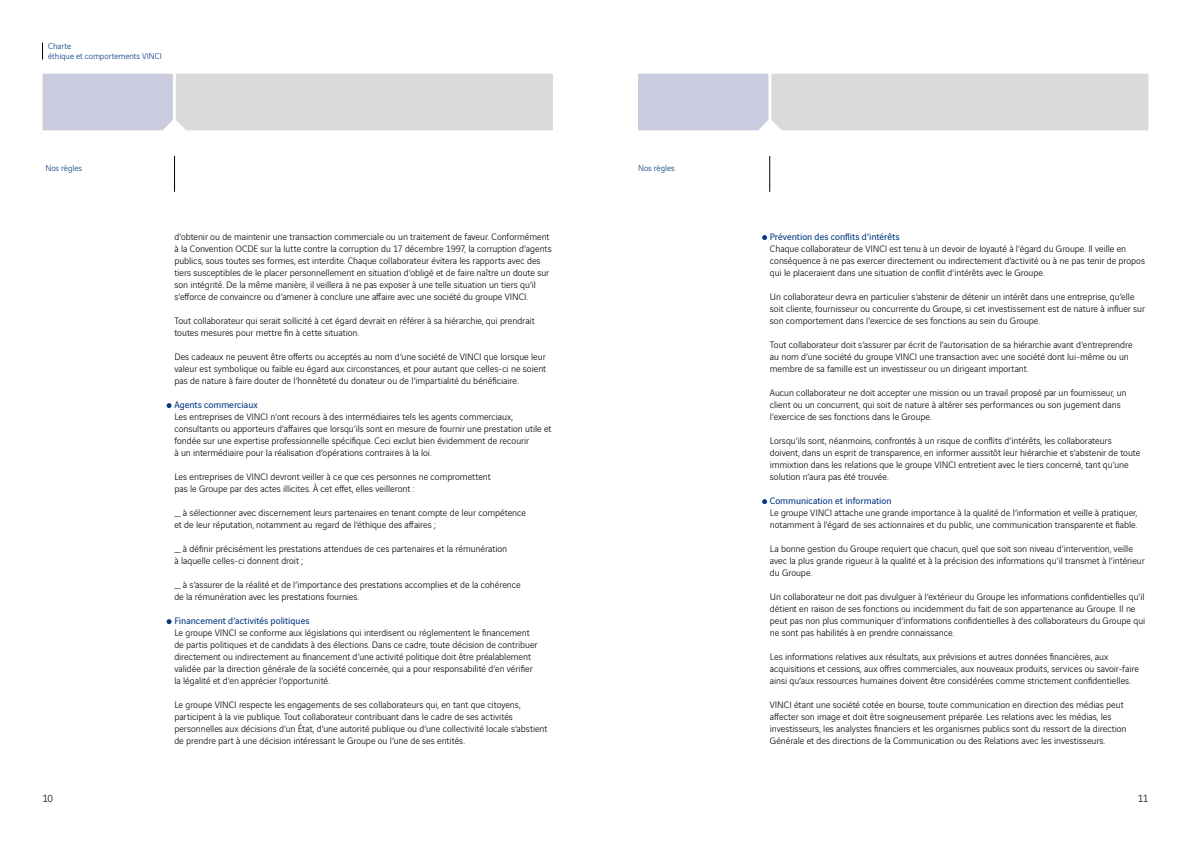
<style>
.page{position:relative;width:1191px;height:842px;background:#fff}
.page>*{position:absolute;margin:0;border:0;box-sizing:border-box;transform-origin:0 0}
.t1{font:300 11px "Vinci Sans";color:#000}
.t2{font:300 10px/12px "Vinci Sans";letter-spacing:-.005em;color:#000}
.t3{font:10px "Vinci Sans";color:#003882}
.t4{font:300 9px/10px "Vinci Sans";letter-spacing:-.005em;color:#003882}
</style>
<div class="page">
<svg style="left:638px;top:74px;width:510px;height:56px;background:#d6d6dc"></svg>
<svg style="left:43px;top:74px;width:510px;height:56px;background:#d6d6dc"></svg>
<hr style="left:769px;top:156px;width:1px;height:36px;background:#000">
<hr style="left:174px;top:156px;width:1px;height:36px;background:#000">
<svg style="left:42px;top:43px;width:1px;height:17px"></svg>
<svg style="left:167px;top:403px;width:4px;height:5px"></svg>
<svg style="left:167px;top:619px;width:4px;height:5px"></svg>
<svg style="left:762px;top:235px;width:5px;height:5px"></svg>
<svg style="left:762px;top:499px;width:5px;height:5px"></svg>
<p class="t4" style="left:48px;top:41px;width:115px">Charte<br>éthique et comportements VINCI</p>
<p class="t4" style="left:45px;top:163px;width:38px">Nos règles</p>
<p class="t4" style="left:638px;top:163px;width:38px">Nos règles</p>
<p class="t2" style="left:174px;top:230px;width:379px">d’obtenir ou de maintenir une transaction commerciale ou un traitement de faveur. Conformément à la Convention OCDE sur la lutte contre la corruption du 17 décembre 1997, la corruption d’agents publics, sous toutes ses formes, est interdite. Chaque collaborateur évitera les rapports avec des tiers susceptibles de le placer personnellement en situation d’obligé et de faire naître un doute sur son intégrité. De la même manière, il veillera à ne pas exposer à une telle situation un tiers qu’il s’efforce de convaincre ou d’amener à conclure une affaire avec une société du groupe VINCI.</p>
<p class="t2" style="left:174px;top:314px;width:362px">Tout collaborateur qui serait sollicité à cet égard devrait en référer à sa hiérarchie, qui prendrait toutes mesures pour mettre fin à cette situation.</p>
<p class="t2" style="left:174px;top:350px;width:373px;text-align:justify">Des cadeaux ne peuvent être offerts ou acceptés au nom d’une société de VINCI que lorsque leur valeur est symbolique ou faible eu égard aux circonstances, et pour autant que celles-ci ne soient pas de nature à faire douter de l’honnêteté du donateur ou de l’impartialité du bénéficiaire.</p>
<p class="t3" style="left:174px;top:397px;width:85px">Agents commerciaux</p>
<p class="t2" style="left:174px;top:410px;width:379px">Les entreprises de VINCI n’ont recours à des intermédiaires tels les agents commerciaux, consultants ou apporteurs d’affaires que lorsqu’ils sont en mesure de fournir une prestation utile et fondée sur une expertise professionnelle spécifique. Ceci exclut bien évidemment de recourir<br>à un intermédiaire pour la réalisation d’opérations contraires à la loi.</p>
<p class="t2" style="left:174px;top:470px;width:318px">Les entreprises de VINCI devront veiller à ce que ces personnes ne compromettent pas le Groupe par des actes illicites. À cet effet, elles veilleront :</p>
<p class="t2" style="left:174px;top:506px;width:353px">_ à sélectionner avec discernement leurs partenaires en tenant compte de leur compétence et de leur réputation, notamment au regard de l’éthique des affaires ;</p>
<p class="t2" style="left:174px;top:542px;width:334px">_ à définir précisément les prestations attendues de ces partenaires et la rémunération à laquelle celles-ci donnent droit ;</p>
<p class="t2" style="left:174px;top:578px;width:348px">_ à s’assurer de la réalité et de l’importance des prestations accomplies et de la cohérence de la rémunération avec les prestations fournies.</p>
<p class="t3" style="left:174px;top:613px;width:137px">Financement d’activités politiques</p>
<p class="t2" style="left:174px;top:626px;width:365px">Le groupe VINCI se conforme aux législations qui interdisent ou réglementent le financement de partis politiques et de candidats à des élections. Dans ce cadre, toute décision de contribuer directement ou indirectement au financement d’une activité politique doit être préalablement validée par la direction générale de la société concernée, qui a pour responsabilité d’en vérifier la légalité et d’en apprécier l’opportunité.</p>
<p class="t2" style="left:174px;top:698px;width:375px">Le groupe VINCI respecte les engagements de ses collaborateurs qui, en tant que citoyens, participent à la vie publique. Tout collaborateur contribuant dans le cadre de ses activités personnelles aux décisions d’un État, d’une autorité publique ou d’une collectivité locale s’abstient de prendre part à une décision intéressant le Groupe ou l’une de ses entités.</p>
<p class="t3" style="left:770px;top:229px;width:131px">Prévention des conflits d’intérêts</p>
<p class="t2" style="left:770px;top:242px;width:377px">Chaque collaborateur de VINCI est tenu à un devoir de loyauté à l’égard du Groupe. Il veille en conséquence à ne pas exercer directement ou indirectement d’activité ou à ne pas tenir de propos qui le placeraient dans une situation de conflit d’intérêts avec le Groupe.</p>
<p class="t2" style="left:770px;top:290px;width:377px">Un collaborateur devra en particulier s’abstenir de détenir un intérêt dans une entreprise, qu’elle soit cliente, fournisseur ou concurrente du Groupe, si cet investissement est de nature à influer sur son comportement dans l’exercice de ses fonctions au sein du Groupe.</p>
<p class="t2" style="left:770px;top:338px;width:364px">Tout collaborateur doit s’assurer par écrit de l’autorisation de sa hiérarchie avant d’entreprendre au nom d’une société du groupe VINCI une transaction avec une société dont lui-même ou un membre de sa famille est un investisseur ou un dirigeant important.</p>
<p class="t2" style="left:770px;top:386px;width:358px">Aucun collaborateur ne doit accepter une mission ou un travail proposé par un fournisseur, un client ou un concurrent, qui soit de nature à altérer ses performances ou son jugement dans l’exercice de ses fonctions dans le Groupe.</p>
<p class="t2" style="left:770px;top:434px;width:372px">Lorsqu’ils sont, néanmoins, confrontés à un risque de conflits d’intérêts, les collaborateurs doivent, dans un esprit de transparence, en informer aussitôt leur hiérarchie et s’abstenir de toute immixtion dans les relations que le groupe VINCI entretient avec le tiers concerné, tant qu’une solution n’aura pas été trouvée.</p>
<p class="t3" style="left:770px;top:493px;width:123px">Communication et information</p>
<p class="t2" style="left:770px;top:506px;width:369px">Le groupe VINCI attache une grande importance à la qualité de l’information et veille à pratiquer, notamment à l’égard de ses actionnaires et du public, une communication transparente et fiable.</p>
<p class="t2" style="left:770px;top:542px;width:376px">La bonne gestion du Groupe requiert que chacun, quel que soit son niveau d’intervention, veille avec la plus grande rigueur à la qualité et à la précision des informations qu’il transmet à l’intérieur du Groupe.</p>
<p class="t2" style="left:770px;top:590px;width:377px">Un collaborateur ne doit pas divulguer à l’extérieur du Groupe les informations confidentielles qu’il détient en raison de ses fonctions ou incidemment du fait de son appartenance au Groupe. Il ne peut pas non plus communiquer d’informations confidentielles à des collaborateurs du Groupe qui ne sont pas habilités à en prendre connaissance.</p>
<p class="t2" style="left:770px;top:650px;width:370px">Les informations relatives aux résultats, aux prévisions et autres données financières, aux acquisitions et cessions, aux offres commerciales, aux nouveaux produits, services ou savoir-faire ainsi qu’aux ressources humaines doivent être considérées comme strictement confidentielles.</p>
<p class="t2" style="left:770px;top:698px;width:358px">VINCI étant une société cotée en bourse, toute communication en direction des médias peut affecter son image et doit être soigneusement préparée. Les relations avec les médias, les investisseurs, les analystes financiers et les organismes publics sont du ressort de la direction Générale et des directions de la Communication ou des Relations avec les investisseurs.</p>
<p class="t1" style="left:43px;top:791px;width:12px">10</p>
<p class="t1" style="left:1137px;top:791px;width:12px">11</p>
</div>
